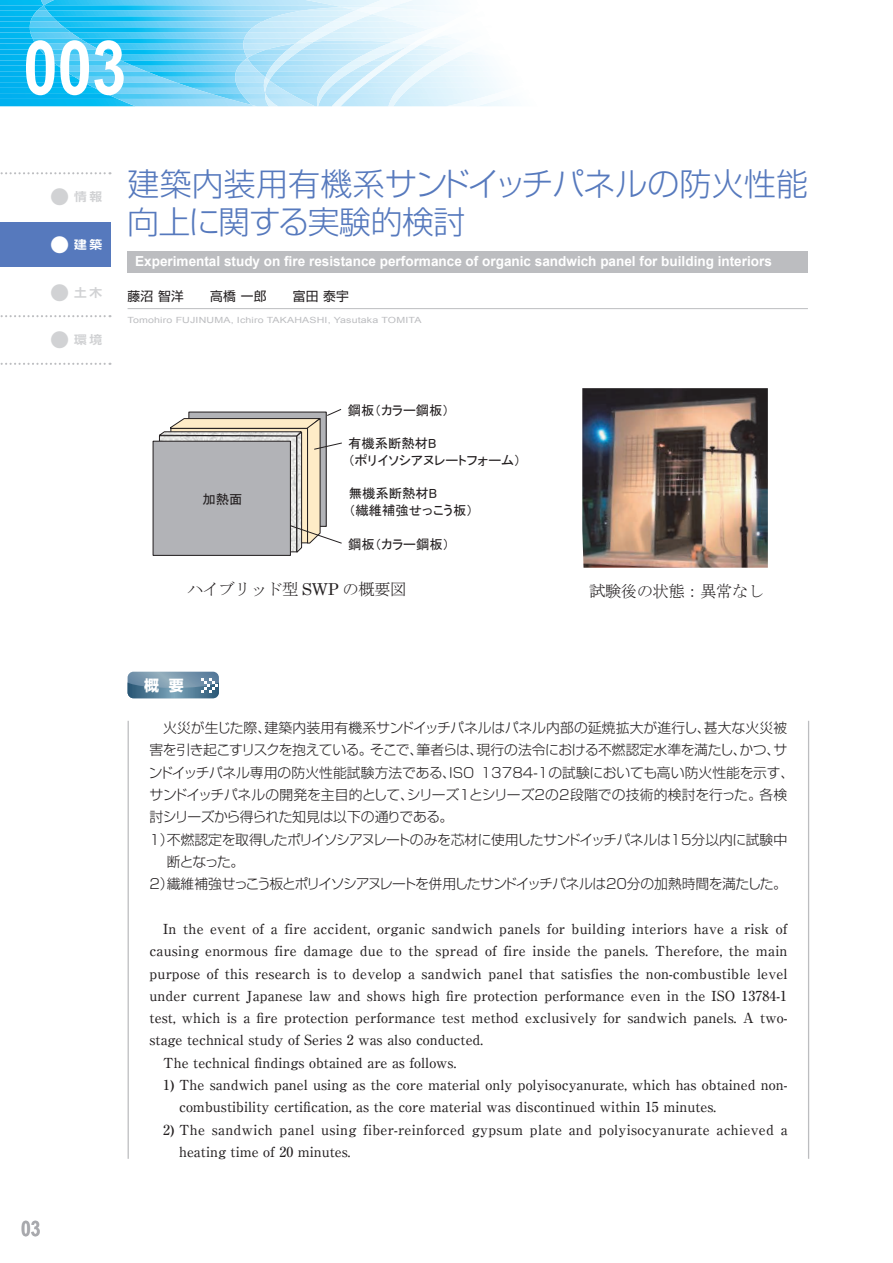
<style>
.page{position:relative;width:893px;height:1263px;background:#fff}
.page>*{position:absolute;margin:0;border:0;box-sizing:border-box;transform-origin:0 0}
.t1{font:700 75.3px "Arial Narrow";color:#fff}
.t2{font:300 31.95px/38.2px "Shin Go Pro";letter-spacing:-.01em;color:#5679bd}
.t3{font:700 21.3px "Arial Narrow";color:#a8a9ad}
.t4{font:16.5px "MS Mincho";letter-spacing:-.035em;color:#231f20}
.t5{font:14.85px "Shin Go Pro Bold 90 pv RKSJ H";color:#fff}
.t6{font:500 13.8px/22.4px "Ryumin Pr 6";letter-spacing:.005em;color:#231f20}
.t7{font:300 13.8px "Shin Go Pro";letter-spacing:-.025em;color:#231f20}
.t8{font:300 13.8px "Shin Go Pro";letter-spacing:.005em;color:#231f20}
.t9{font:700 13.8px "Arial";color:#fff}
.t10{font:300 13.8px "Shin Go Pro";letter-spacing:-.06em;color:#231f20}
.t11{font:300 13.8px "Shin Go Pro";letter-spacing:-.005em;color:#231f20}
.t12{font:13.35px "MS P Gothic";color:#231f20}
.t13{font:13.2px "MS P Gothic";color:#231f20}
.t14{font:12.75px "Shin Go Pro";letter-spacing:.02em;color:#231f20}
.t15{font:700 11.7px "Shin Go Pr 6 De";color:#d1d2d4;scale:1.08 1}
.t16{font:700 11.7px "Shin Go Pr 6 De";color:#fff;scale:1.08 1}
.t17{font:8.55px "Arial";letter-spacing:.015em;color:#bcbdc0;scale:1.25 1}
.s1{font-size:19.2px}
.s2{font-family:"Century"}
</style>
<div class="page">
<svg style="left:0;top:0;width:511px;height:106px"></svg>
<svg style="left:0;top:363px;width:110px;height:2px"></svg>
<div style="left:0;top:223px;width:111px;height:44px;background:#5679bd"></div>
<svg style="left:0;top:315px;width:110px;height:2px"></svg>
<svg style="left:0;top:172px;width:110px;height:2px"></svg>
<hr style="left:128px;top:308px;width:680px;height:1px;background:#bcbdc0">
<div style="left:128px;top:251px;width:680px;height:21px;background:#bcbdc0"></div>
<img style="left:582px;top:388px;width:186px;height:180px">
<div style="left:153px;top:441px;width:137px;height:114px;background:#b2b3b7"></div>
<div style="left:153px;top:441px;width:138px;height:115px;border:1px solid #231f20"></div>
<svg style="left:158px;top:409px;width:184px;height:145px"></svg>
<svg style="left:128px;top:672px;width:91px;height:26px;background:#6e91a8"></svg>
<hr style="left:128px;top:721px;width:1px;height:438px;background:#bcbdc0">
<hr style="left:808px;top:721px;width:1px;height:438px;background:#bcbdc0">
<h1 class="t1" style="left:23px;top:11px;width:104px">003</h1>
<p class="t15" style="left:50px;top:187px;width:49px"><span class="s1">●</span>情報</p>
<p class="t16" style="left:50px;top:235px;width:49px"><span class="s1">●</span>建築</p>
<p class="t15" style="left:50px;top:283px;width:49px"><span class="s1">●</span>土木</p>
<p class="t15" style="left:50px;top:330px;width:49px"><span class="s1">●</span>環境</p>
<h2 class="t2" style="left:127px;top:161px;width:682px">建築内装用有機系サンドイッチパネルの防火性能向上に関する実験的検討</h2>
<p class="t9" style="left:135px;top:253px;width:638px">Experimental study on fire resistance performance of organic sandwich panel for building interiors</p>
<p class="t14" style="left:128px;top:286px;width:223px">藤沼 智洋　　高橋 一郎　　富田 泰宇</p>
<p class="t17" style="left:128px;top:314px;width:237px">Tomohiro FUJINUMA, Ichiro TAKAHASHI, Yasutaka TOMITA</p>
<p class="t13" style="left:348px;top:403px;width:103px">鋼板（カラー鋼板）</p>
<p class="t13" style="left:348px;top:436px;width:90px">有機系断熱材B</p>
<p class="t12" style="left:348px;top:453px;width:174px">（ポリイソシアヌレートフォーム）</p>
<p class="t13" style="left:202px;top:493px;width:42px">加熱面</p>
<p class="t12" style="left:349px;top:486px;width:90px">無機系断熱材B</p>
<p class="t13" style="left:349px;top:504px;width:126px">（繊維補強せっこう板）</p>
<p class="t13" style="left:348px;top:538px;width:103px">鋼板（カラー鋼板）</p>
<p class="t4" style="left:187px;top:581px;width:221px">ハイブリッド型 <span class="s2">SWP</span> の概要図</p>
<p class="t4" style="left:589px;top:583px;width:176px">試験後の状態：異常なし</p>
<h3 class="t3" style="left:21px;top:1212px;width:21px">03</h3>
<p class="t5" style="left:144px;top:673px;width:41px">概 要</p>
<p class="t8" style="left:163px;top:716px;width:625px">火災が生じた際、建築内装用有機系サンドイッチパネルはパネル内部の延焼拡大が進行し、甚大な火災被</p>
<p class="t7" style="left:149px;top:739px;width:639px">害を引き起こすリスクを抱えている。そこで、筆者らは、現行の法令における不燃認定水準を満たし、かつ、サ</p>
<p class="t8" style="left:149px;top:761px;width:647px">ンドイッチパネル専用の防火性能試験方法である、ISO 13784-1の試験においても高い防火性能を示す、</p>
<p class="t11" style="left:149px;top:783px;width:639px">サンドイッチパネルの開発を主目的として、シリーズ1とシリーズ2の2段階での技術的検討を行った。各検</p>
<p class="t7" style="left:149px;top:806px;width:305px">討シリーズから得られた知見は以下の通りである。</p>
<p class="t7" style="left:149px;top:828px;width:639px">1）不燃認定を取得したポリイソシアヌレートのみを芯材に使用したサンドイッチパネルは15分以内に試験中</p>
<p class="t7" style="left:167px;top:850px;width:79px">断となった。</p>
<p class="t10" style="left:149px;top:873px;width:639px">2）繊維補強せっこう板とポリイソシアヌレートを併用したサンドイッチパネルは20分の加熱時間を満たした。</p>
<p class="t6" style="left:163px;top:917px;width:626px">In the event of a fire accident, organic sandwich panels for building interiors have a risk of</p>
<p class="t6" style="left:149px;top:939px;width:640px">causing enormous fire damage due to the spread of fire inside the panels. Therefore, the main</p>
<p class="t6" style="left:149px;top:961px;width:640px">purpose of this research is to develop a sandwich panel that satisfies the non-combustible level</p>
<p class="t6" style="left:149px;top:984px;width:639px">under current Japanese law and shows high fire protection performance even in the ISO 13784-1</p>
<p class="t6" style="left:149px;top:1006px;width:639px">test, which is a fire protection performance test method exclusively for sandwich panels. A two-</p>
<p class="t6" style="left:149px;top:1028px;width:335px">stage technical study of Series 2 was also conducted.</p>
<p class="t6" style="left:163px;top:1051px;width:294px">The technical findings obtained are as follows.</p>
<p class="t6" style="left:179px;top:1073px;width:610px;text-indent:-16px">1) The sandwich panel using as the core material only polyisocyanurate, which has obtained non&shy;combustibility certification, as the core material was discontinued within 15 minutes.</p>
<p class="t6" style="left:179px;top:1118px;width:610px;text-indent:-16px">2) The sandwich panel using fiber-reinforced gypsum plate and polyisocyanurate achieved a heating time of 20 minutes.</p>
</div>
